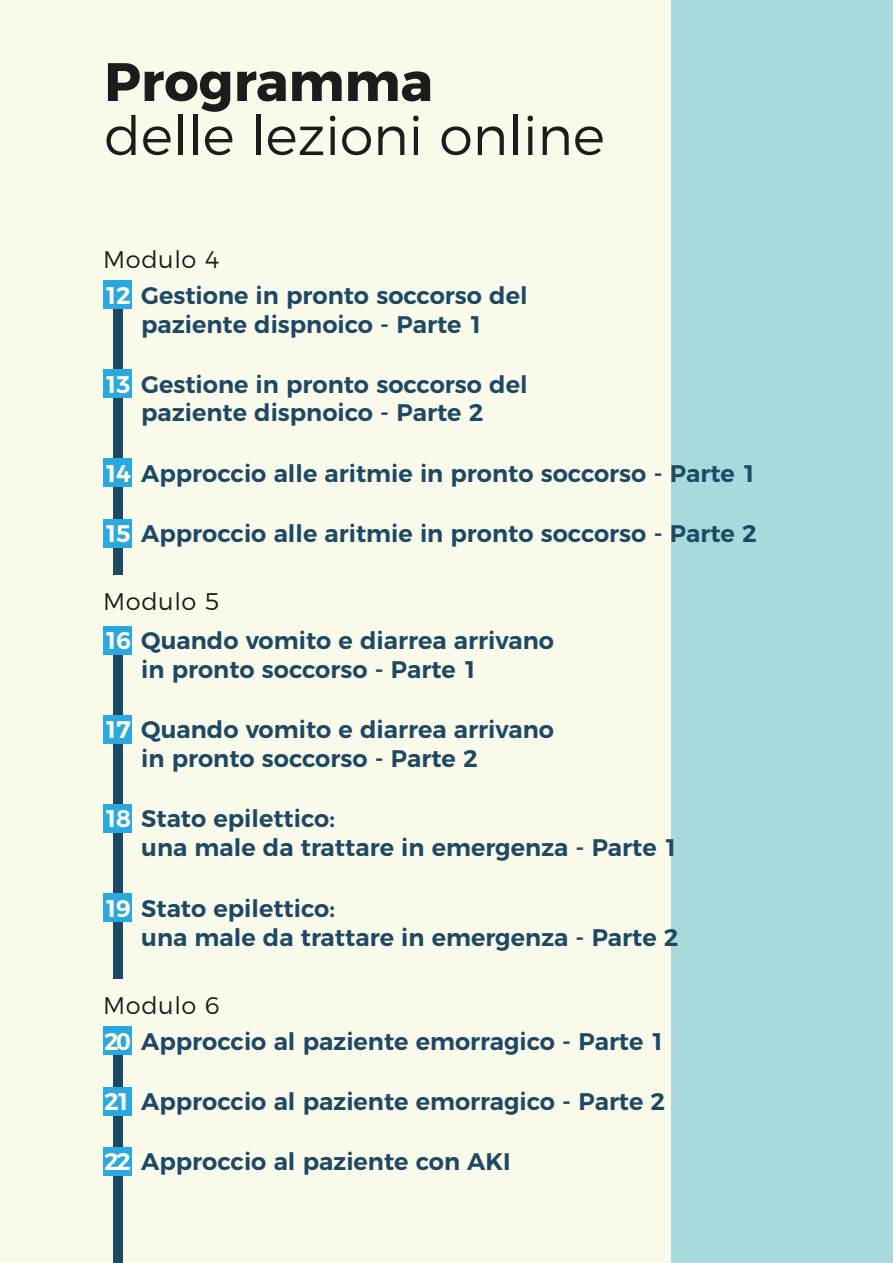
<style>
.page{position:relative;width:893px;height:1263px;background:#fafaeb}
.page>*{position:absolute;margin:0;border:0;box-sizing:border-box;transform-origin:0 0}
.t1{font:300 54px "Montserrat";color:#1c1c1c}
.t2{font:700 54px "Montserrat";color:#1c1c1c}
.t3{font:600 24px "Montserrat";color:#1d4965}
.t4{font:300 24px "Montserrat";letter-spacing:.025em;color:#1c1c1c}
.s1{color:#ffffeb}
</style>
<div class="page">
<div style="left:672px;top:0;width:221px;height:1263px;background:#a8d9db"></div>
<div style="left:113px;top:655px;width:10px;height:323px;background:#1d4965"></div>
<div style="left:103px;top:626px;width:29px;height:29px;background:#2aa9e0"></div>
<div style="left:103px;top:715px;width:29px;height:28px;background:#2aa9e0"></div>
<div style="left:103px;top:804px;width:29px;height:29px;background:#2aa9e0"></div>
<div style="left:103px;top:893px;width:29px;height:29px;background:#2aa9e0"></div>
<div style="left:113px;top:1041px;width:10px;height:222px;background:#1d4965"></div>
<div style="left:103px;top:1026px;width:29px;height:29px;background:#2aa9e0"></div>
<div style="left:103px;top:1087px;width:29px;height:28px;background:#2aa9e0"></div>
<div style="left:103px;top:1147px;width:29px;height:29px;background:#2aa9e0"></div>
<div style="left:113px;top:285px;width:10px;height:290px;background:#1d4965"></div>
<div style="left:103px;top:280px;width:29px;height:29px;background:#2aa9e0"></div>
<div style="left:103px;top:519px;width:29px;height:28px;background:#2aa9e0"></div>
<div style="left:103px;top:369px;width:29px;height:29px;background:#2aa9e0"></div>
<div style="left:103px;top:458px;width:29px;height:29px;background:#2aa9e0"></div>
<p class="t2" style="left:104px;top:37px;width:330px">Programma</p>
<p class="t1" style="left:104px;top:94px;width:502px">delle lezioni online</p>
<p class="t4" style="left:103px;top:240px;width:118px">Modulo 4</p>
<p class="t3" style="left:104px;top:276px;width:425px"><span class="s1">12</span> Gestione in pronto soccorso del</p>
<p class="t3" style="left:141px;top:304px;width:344px">paziente dispnoico - Parte 1</p>
<p class="t3" style="left:104px;top:365px;width:425px"><span class="s1">13</span> Gestione in pronto soccorso del</p>
<p class="t3" style="left:141px;top:393px;width:344px">paziente dispnoico - Parte 2</p>
<p class="t3" style="left:104px;top:454px;width:654px"><span class="s1">14</span> Approccio alle aritmie in pronto soccorso - Parte 1</p>
<p class="t3" style="left:104px;top:514px;width:654px"><span class="s1">15</span> Approccio alle aritmie in pronto soccorso - Parte 2</p>
<p class="t4" style="left:103px;top:583px;width:118px">Modulo 5</p>
<p class="t3" style="left:104px;top:621px;width:451px"><span class="s1">16</span> Quando vomito e diarrea arrivano</p>
<p class="t3" style="left:141px;top:650px;width:338px">in pronto soccorso - Parte 1</p>
<p class="t3" style="left:104px;top:710px;width:451px"><span class="s1">17</span> Quando vomito e diarrea arrivano</p>
<p class="t3" style="left:141px;top:739px;width:338px">in pronto soccorso - Parte 2</p>
<p class="t3" style="left:104px;top:799px;width:232px"><span class="s1">18</span> Stato epilettico:</p>
<p class="t3" style="left:141px;top:828px;width:539px">una male da trattare in emergenza - Parte 1</p>
<p class="t3" style="left:104px;top:889px;width:232px"><span class="s1">19</span> Stato epilettico:</p>
<p class="t3" style="left:141px;top:917px;width:539px">una male da trattare in emergenza - Parte 2</p>
<p class="t4" style="left:103px;top:986px;width:118px">Modulo 6</p>
<p class="t3" style="left:104px;top:1022px;width:563px"><span class="s1">20</span> Approccio al paziente emorragico - Parte 1</p>
<p class="t3" style="left:104px;top:1082px;width:563px"><span class="s1">21</span> Approccio al paziente emorragico - Parte 2</p>
<p class="t3" style="left:104px;top:1142px;width:408px"><span class="s1">22</span> Approccio al paziente con AKI</p>
</div>
